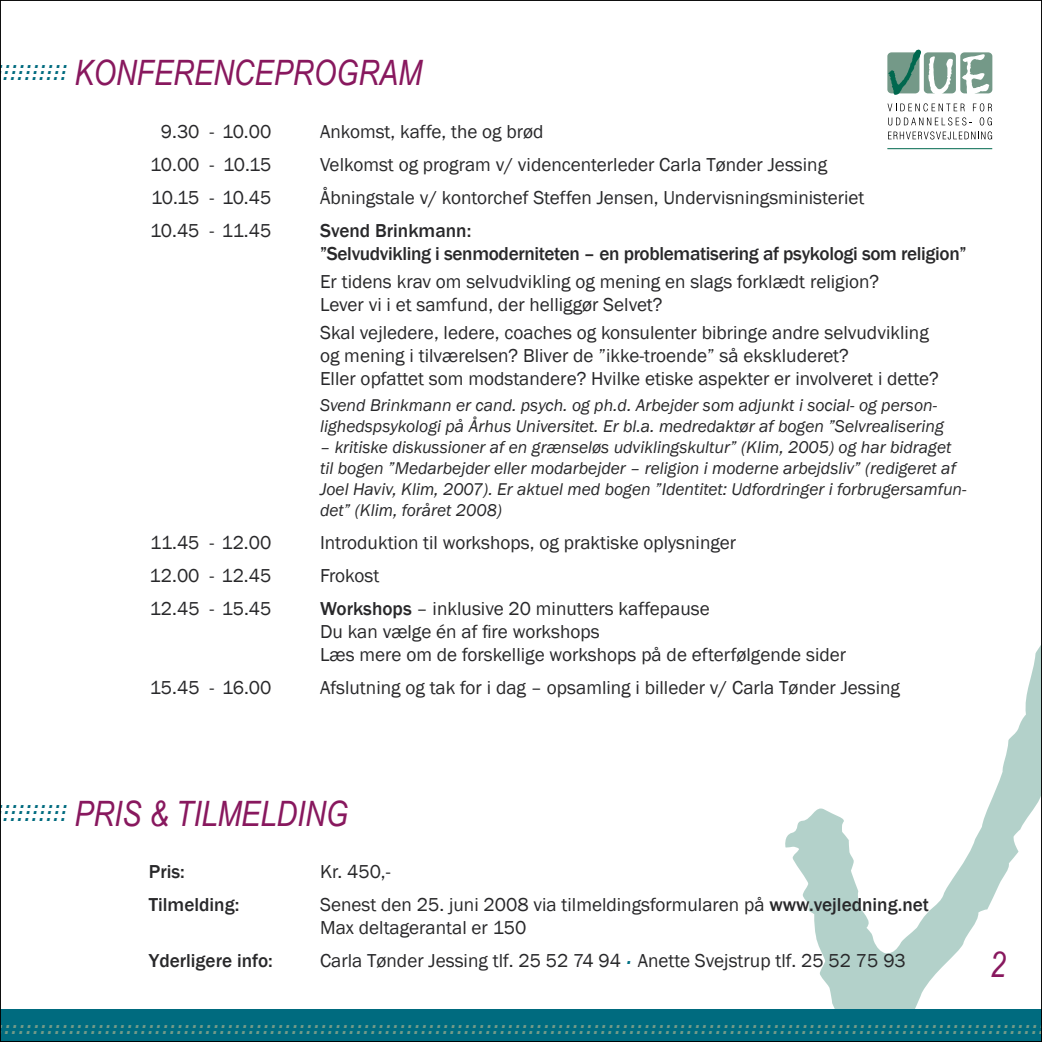
<style>
.page{position:relative;width:1042px;height:1042px;background:#fff}
.page>*{position:absolute;margin:0;border:0;box-sizing:border-box;transform-origin:0 0}
.t1{font:italic 35px "Arial Narrow";color:#88185e}
.t2{font:italic 31.5px "Arial Narrow";color:#739a88}
.t3{font:italic 31.5px "Arial Narrow";color:#006b7f}
.t4{font:19.25px/23.1px "Franklin Gothic";color:#28282a}
.t5{font:500 19.25px/23.1px "Franklin Gothic";letter-spacing:-.02em;color:#28282a}
.t6{font:500 19.25px "Franklin Gothic";color:#28282a}
.t7{font:italic 17.5px/21px "Franklin Gothic";color:#28282a}
.s1{font-weight:500}
</style>
<div class="page">
<svg style="left:785px;top:646px;width:255px;height:363px"></svg>
<hr style="left:887px;top:148px;width:105px;height:1px;background:#00684e">
<svg style="left:887px;top:103px;width:78px;height:8px"></svg>
<svg style="left:973px;top:103px;width:19px;height:8px"></svg>
<svg style="left:888px;top:117px;width:84px;height:8px"></svg>
<svg style="left:980px;top:117px;width:12px;height:8px"></svg>
<svg style="left:888px;top:131px;width:104px;height:8px"></svg>
<svg style="left:887px;top:52px;width:32px;height:41px"></svg>
<div style="left:924px;top:52px;width:32px;height:41px;background:#749988;border-radius:4px"></div>
<div style="left:960px;top:52px;width:32px;height:41px;background:#749988;border-radius:4px"></div>
<svg style="left:928px;top:56px;width:25px;height:38px"></svg>
<svg style="left:962px;top:54px;width:27px;height:40px"></svg>
<svg style="left:888px;top:50px;width:33px;height:45px"></svg>
<div style="left:0;top:1009px;width:1042px;height:33px;background:#006b7f"></div>
<h2 class="t3" style="left:-2px;top:35px;width:73px">..........</h2>
<h2 class="t3" style="left:3px;top:41px;width:66px">.........</h2>
<h2 class="t3" style="left:2px;top:47px;width:66px">.........</h2>
<h1 class="t1" style="left:74px;top:48px;width:349px">KONFERENCEPROGRAM</h1>
<p class="t4" style="left:161px;top:120px;width:112px">9.30 - 10.00</p>
<p class="t4" style="left:320px;top:120px;width:225px">Ankomst, kaffe, the og brød</p>
<p class="t4" style="left:150px;top:153px;width:123px">10.00 - 10.15</p>
<p class="t4" style="left:320px;top:153px;width:508px">Velkomst og program v/ videncenterleder Carla Tønder Jessing</p>
<p class="t4" style="left:151px;top:186px;width:122px">10.15 - 10.45</p>
<p class="t4" style="left:320px;top:186px;width:546px">Åbningstale v/ kontorchef Steffen Jensen, Undervisningsministeriet</p>
<p class="t4" style="left:150px;top:219px;width:123px">10.45 - 11.45</p>
<p class="t5" style="left:320px;top:219px;width:648px">Svend Brinkmann:<br>”Selvudvikling i senmoderniteten – en problematisering af psykologi som religion”</p>
<p class="t4" style="left:320px;top:270px;width:561px">Er tidens krav om selvudvikling og mening en slags forklædt religion?<br>Lever vi i et samfund, der helliggør Selvet?</p>
<p class="t4" style="left:320px;top:321px;width:620px">Skal vejledere, ledere, coaches og konsulenter bibringe andre selvudvikling og mening i tilværelsen? Bliver de ”ikke-troende” så ekskluderet?<br>Eller opfattet som modstandere? Hvilke etiske aspekter er involveret i dette?</p>
<p class="t7" style="left:320px;top:395px;width:625px">Svend Brinkmann er cand. psych. og ph.d. Arbejder som adjunkt i social- og person&shy;lighedspsykologi på Århus Universitet. Er bl.a. medredaktør af bogen ”Selvrealisering</p>
<p class="t7" style="left:320px;top:437px;width:648px">– kritiske diskussioner af en grænseløs udviklingskultur” (Klim, 2005) og har bidraget til bogen ”Medarbejder eller modarbejder – religion i moderne arbejdsliv” (redigeret af Joel Haviv, Klim, 2007). Er aktuel med bogen ”Identitet: Udfordringer i forbrugersamfun&shy;det” (Klim, foråret 2008)</p>
<p class="t4" style="left:150px;top:532px;width:123px">11.45 - 12.00</p>
<p class="t4" style="left:320px;top:532px;width:418px">Introduktion til workshops, og praktiske oplysninger</p>
<p class="t4" style="left:150px;top:565px;width:123px">12.00 - 12.45</p>
<p class="t4" style="left:320px;top:565px;width:61px">Frokost</p>
<p class="t4" style="left:150px;top:598px;width:123px">12.45 - 15.45</p>
<p class="t4" style="left:320px;top:598px;width:528px"><span class="s1">Workshops</span> – inklusive 20 minutters kaffepause<br>Du kan vælge én af fire workshops<br>Læs mere om de forskellige workshops på de efterfølgende sider</p>
<p class="t4" style="left:150px;top:677px;width:123px">15.45 - 16.00</p>
<p class="t4" style="left:320px;top:677px;width:581px">Afslutning og tak for i dag – opsamling i billeder v/ Carla Tønder Jessing</p>
<h2 class="t3" style="left:-2px;top:775px;width:73px">..........</h2>
<h2 class="t3" style="left:3px;top:781px;width:66px">.........</h2>
<h2 class="t3" style="left:2px;top:787px;width:66px">.........</h2>
<h1 class="t1" style="left:74px;top:789px;width:275px">PRIS &amp; TILMELDING</h1>
<p class="t5" style="left:149px;top:860px;width:38px">Pris:</p>
<p class="t4" style="left:320px;top:860px;width:72px">Kr. 450,-</p>
<p class="t6" style="left:149px;top:892px;width:92px">Tilmelding:</p>
<p class="t4" style="left:320px;top:893px;width:610px">Senest den 25. juni 2008 via tilmeldingsformularen på <span class="s1">www.vejledning.net<br></span>Max deltagerantal er 150</p>
<p class="t6" style="left:149px;top:949px;width:125px">Yderligere info:</p>
<p class="t4" style="left:320px;top:949px;width:587px">Carla Tønder Jessing tlf. 25 52 74 94 <sup>.</sup> Anette Svejstrup tlf. 25 52 75 93</p>
<h1 class="t1" style="left:990px;top:940px;width:17px">2</h1>
<h2 class="t2" style="left:-2px;top:994px;width:1043px">.................................................................................................................................................</h2>
<h2 class="t2" style="left:3px;top:1001px;width:1043px">.................................................................................................................................................</h2>
</div>
